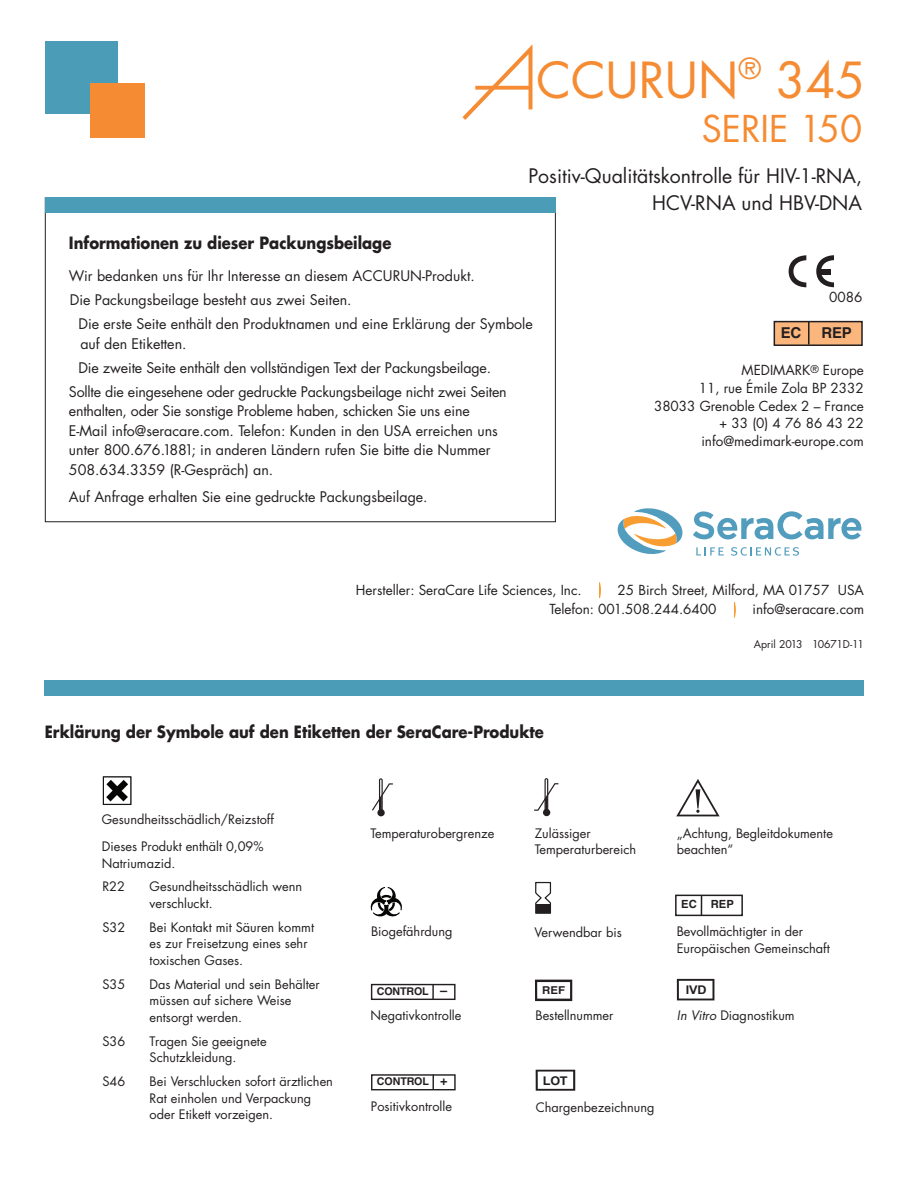
<style>
.page{position:relative;width:918px;height:1188px;background:#fff}
.page>*{position:absolute;margin:0;border:0;box-sizing:border-box;transform-origin:0 0}
.t1{font:48.3px "Futura";color:#f58b32}
.t2{font:36px "Futura";color:#f58b32}
.t3{font:19.5px/27px "Futura";color:#231f20;text-align:right}
.t4{font:700 16.5px "Futura";color:#231f20;scale:.9 1}
.t5{font:700 15px "Helvetica";color:#231f20}
.t6{font:14.25px/19.5px "Futura";color:#231f20}
.t7{font:13.5px/17.7px "Futura";color:#231f20;text-align:right}
.t8{font:12.75px/16.5px "Futura";color:#231f20}
.t9{font:700 12px "Arial";color:#231f20;scale:1.05 1}
.t10{font:700 12px "Helvetica";color:#231f20;scale:1.05 1}
.t11{font:700 11.25px "Helvetica";color:#231f20}
.t12{font:700 10.8px "Helvetica";color:#231f20;scale:1.05 1}
.t13{font:700 10.65px "Helvetica";letter-spacing:-.01em;color:#231f20}
.t14{font:10.5px "Futura";color:#231f20}
.s1{font-size:12.9px}
.s2{font-style:italic}
</style>
<div class="page">
<svg style="left:676px;top:779px;width:44px;height:37px"></svg>
<div style="left:675px;top:895px;width:68px;height:21px;border:2px solid #231f20"></div>
<svg style="left:701px;top:895px;width:1px;height:21px"></svg>
<svg style="left:677px;top:979px;width:37px;height:21px"></svg>
<div style="left:377px;top:809px;width:8px;height:7px;background:#231f20;border-radius:50%"></div>
<svg style="left:372px;top:778px;width:21px;height:33px"></svg>
<svg style="left:536px;top:1070px;width:39px;height:21px"></svg>
<svg style="left:535px;top:980px;width:37px;height:21px"></svg>
<div style="left:543px;top:809px;width:7px;height:7px;background:#231f20;border-radius:50%"></div>
<svg style="left:534px;top:778px;width:24px;height:33px"></svg>
<div style="left:371px;top:984px;width:85px;height:16px;border:1px solid #231f20"></div>
<svg style="left:432px;top:984px;width:2px;height:15px"></svg>
<div style="left:371px;top:1074px;width:85px;height:16px;border:1px solid #231f20"></div>
<svg style="left:432px;top:1074px;width:2px;height:16px"></svg>
<svg style="left:617px;top:508px;width:245px;height:48px"></svg>
<div style="left:45px;top:680px;width:819px;height:16px;background:#4b9db7"></div>
<div style="left:774px;top:322px;width:88px;height:23px;background:#fab67d"></div>
<div style="left:774px;top:321px;width:89px;height:25px;border:2px solid #231f20"></div>
<hr style="left:808px;top:321px;width:2px;height:23px;background:#231f20">
<svg style="left:816px;top:255px;width:18px;height:32px"></svg>
<div style="left:821px;top:269px;width:10px;height:5px;background:#231f20"></div>
<svg style="left:789px;top:255px;width:17px;height:32px"></svg>
<div style="left:45px;top:41px;width:73px;height:73px;background:#4b9db7"></div>
<div style="left:90px;top:83px;width:54px;height:54px;background:#f58b32"></div>
<svg style="left:462px;top:44px;width:71px;height:76px"></svg>
<svg style="left:475px;top:86px;width:56px;height:4px"></svg>
<svg style="left:734px;top:602px;width:2px;height:15px"></svg>
<svg style="left:599px;top:583px;width:2px;height:15px"></svg>
<div style="left:103px;top:776px;width:29px;height:29px;border:1px solid #231f20"></div>
<svg style="left:103px;top:777px;width:28px;height:28px"></svg>
<svg style="left:370px;top:887px;width:32px;height:30px"></svg>
<svg style="left:535px;top:882px;width:16px;height:32px"></svg>
<div style="left:45px;top:197px;width:511px;height:16px;background:#4b9db7"></div>
<h1 class="t1" style="left:536px;top:58px;width:330px">CCURUN<sup>®</sup> 345</h1>
<h2 class="t2" style="left:702px;top:112px;width:162px">SERIE 150</h2>
<h3 class="t3" style="left:529px;top:164px;width:335px">Positiv-Qualitätskontrolle für HIV-1-RNA,<br>HCV-RNA und HBV-DNA</h3>
<p class="t4" style="left:69px;top:236px;width:360px">Informationen zu dieser Packungsbeilage</p>
<p class="t6" style="left:69px;top:265px;width:407px;line-height:24px">Wir bedanken uns für Ihr Interesse an diesem ACCURUN-Produkt.<br>Die Packungsbeilage besteht aus zwei Seiten.</p>
<p class="t6" style="left:78px;top:315px;width:456px">Die erste Seite enthält den Produktnamen und eine Erklärung der Symbole auf den Etiketten.</p>
<p class="t6" style="left:69px;top:357px;width:439px;line-height:24px;text-align:center">Die zweite Seite enthält den vollständigen Text der Packungsbeilage.<br>Sollte die eingesehene oder gedruckte Packungsbeilage nicht zwei Seiten</p>
<p class="t6" style="left:69px;top:402px;width:430px">enthalten, oder Sie sonstige Probleme haben, schicken Sie uns eine E-Mail info@seracare.com. Telefon: Kunden in den USA erreichen uns unter 800.676.1881; in anderen Ländern rufen Sie bitte die Nummer 508.634.3359 (R-Gespräch) an.</p>
<p class="t6" style="left:69px;top:488px;width:360px">Auf Anfrage erhalten Sie eine gedruckte Packungsbeilage.</p>
<p class="t7" style="left:829px;top:290px;width:35px">0086</p>
<p class="t5" style="left:781px;top:328px;width:22px">EC</p>
<p class="t5" style="left:821px;top:328px;width:32px">REP</p>
<p class="t7" style="left:654px;top:363px;width:211px">MEDIMARK<sup>®</sup> Europe<br>11, rue Émile Zola BP 2332<br>38033 Grenoble Cedex 2 – France + 33 (0) 4 76 86 43 22 info@medimark-europe.com</p>
<p class="t7" style="left:356px;top:582px;width:227px">Hersteller: SeraCare Life Sciences, Inc.</p>
<p class="t7" style="left:549px;top:581px;width:316px;line-height:19.5px;text-align:left;text-indent:68px">25 Birch Street, Milford, MA 01757 USA<br>Telefon: 001.508.244.6400</p>
<p class="t7" style="left:752px;top:601px;width:113px">info@seracare.com</p>
<p class="t14" style="left:754px;top:639px;width:111px">April 2013 10671D-11</p>
<p class="t4" style="left:45px;top:724px;width:556px">Erklärung der Symbole auf den Etiketten der SeraCare-Produkte</p>
<p class="t8" style="left:102px;top:807px;width:174px;line-height:27.5px">Gesundheitsschädlich/Reizstoff<br>Dieses Produkt enthält 0,09%</p>
<p class="t8" style="left:102px;top:852px;width:75px;line-height:23.5px">Natriumazid.<br>R22</p>
<p class="t8" style="left:150px;top:880px;width:154px">Gesundheitsschädlich wenn verschluckt.</p>
<p class="t8" style="left:102px;top:920px;width:24px">S32</p>
<p class="t8" style="left:150px;top:920px;width:166px">Bei Kontakt mit Säuren kommt es zur Freisetzung eines sehr toxischen Gases.</p>
<p class="t8" style="left:102px;top:977px;width:24px">S35</p>
<p class="t8" style="left:150px;top:977px;width:172px">Das Material und sein Behälter müssen auf sichere Weise entsorgt werden.</p>
<p class="t8" style="left:102px;top:1034px;width:24px">S36</p>
<p class="t8" style="left:150px;top:1034px;width:119px">Tragen Sie geeignete<br>Schutzkleidung.</p>
<p class="t8" style="left:102px;top:1075px;width:24px">S46</p>
<p class="t8" style="left:150px;top:1075px;width:185px">Bei Verschlucken sofort ärztlichen<br>Rat einholen und Verpackung oder Etikett vorzeigen.</p>
<p class="t8" style="left:370px;top:826px;width:126px">Temperaturobergrenze</p>
<p class="t8" style="left:535px;top:826px;width:103px">Zulässiger<br>Temperaturbereich</p>
<p class="t8" style="left:371px;top:924px;width:83px">Biogefährdung</p>
<p class="t8" style="left:534px;top:925px;width:89px">Verwendbar bis</p>
<p class="t13" style="left:377px;top:987px;width:72px">CONTROL <span class="s1">–</span></p>
<p class="t12" style="left:542px;top:987px;width:23px">REF</p>
<p class="t8" style="left:371px;top:1008px;width:92px">Negativkontrolle</p>
<p class="t8" style="left:535px;top:1008px;width:80px">Bestellnummer</p>
<p class="t13" style="left:377px;top:1077px;width:72px">CONTROL <span class="s1">+</span></p>
<p class="t8" style="left:371px;top:1100px;width:83px">Positivkontrolle</p>
<p class="t10" style="left:543px;top:1076px;width:25px">LOT</p>
<p class="t8" style="left:536px;top:1100px;width:120px">Chargenbezeichnung</p>
<p class="t8" style="left:677px;top:826px;width:158px">„Achtung, Begleitdokumente beachten“</p>
<p class="t11" style="left:681px;top:900px;width:17px">EC</p>
<p class="t11" style="left:711px;top:900px;width:24px">REP</p>
<p class="t8" style="left:677px;top:924px;width:155px">Bevollmächtigter in der<br>Europäischen Gemeinschaft</p>
<p class="t9" style="left:686px;top:983px;width:22px">IVD</p>
<p class="t8" style="left:677px;top:1008px;width:119px"><span class="s2">In Vitro</span> Diagnostikum</p>
</div>
